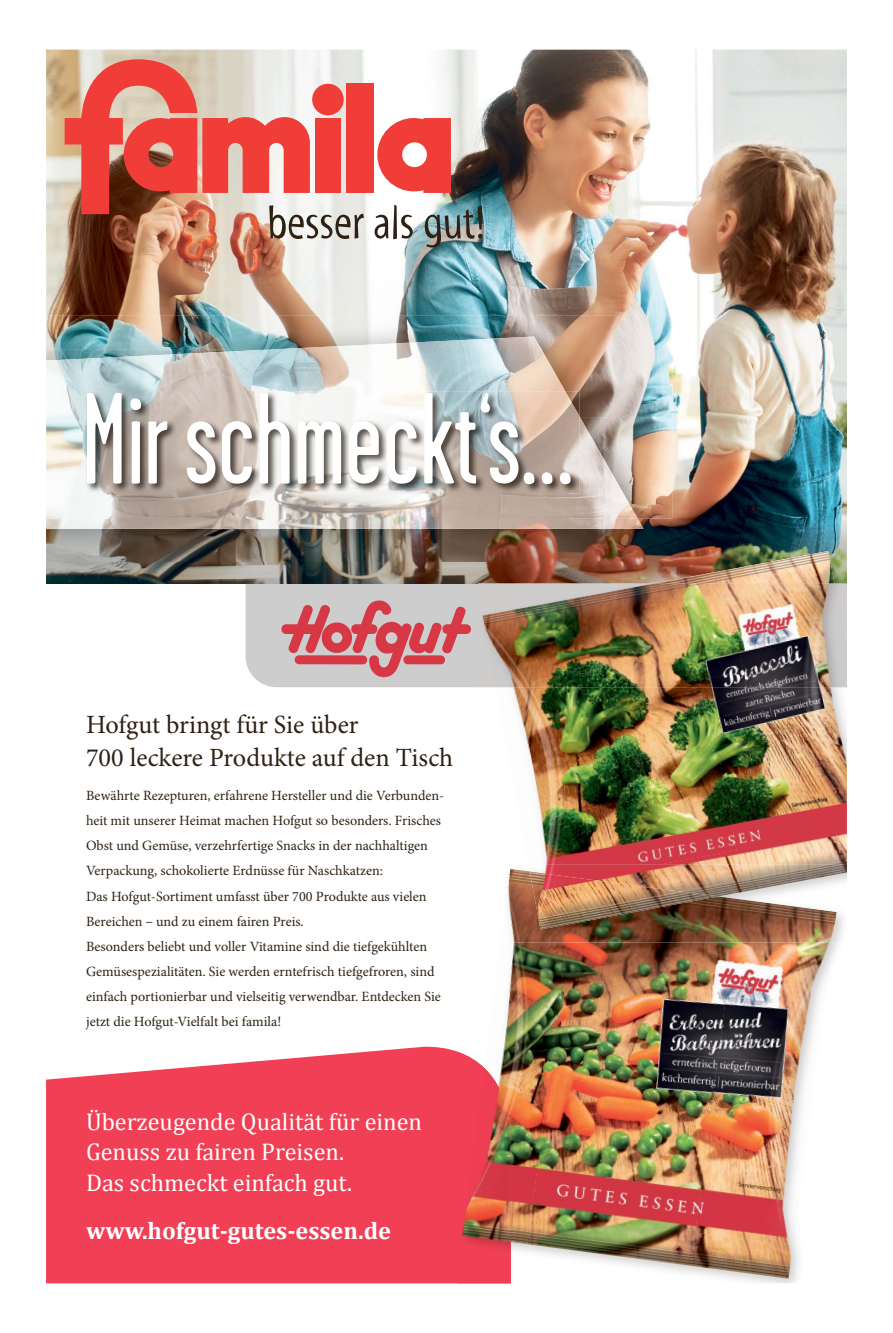
<style>
.page{position:relative;width:893px;height:1333px;background:#fff}
.page>*{position:absolute;margin:0;border:0;box-sizing:border-box;transform-origin:0 0}
.t1{font:129.5px "Garage Gothic";color:#fff}
.t2{font:26.3px/33.2px "Minion Pro";color:#2e2113}
.t3{font:24.3px/30.3px "Cambria";color:#fff}
.t4{font:700 24.3px "Cambria";color:#fff}
.t5{font:14.2px/25.1px "Minion Pro";color:#2e2113}
.s1{font-family:"Myriad Pro";font-stretch:condensed}
</style>
<div class="page">
<svg style="left:46px;top:1046px;width:411px;height:237px;background:#f14d60"></svg>
<img style="left:46px;top:50px;width:801px;height:468px">
<div style="left:246px;top:583px;width:232px;height:104px;background:#cecdcd"></div>
<svg style="left:377px;top:118px;width:74px;height:75px"></svg>
<div style="left:346px;top:84px;width:28px;height:109px;background:#f13d37"></div>
<svg style="left:65px;top:59px;width:299px;height:180px;background:#dc877b"></svg>
<svg style="left:375px;top:204px;width:38px;height:35px"></svg>
<svg style="left:425px;top:206px;width:57px;height:41px;background:#778a89"></svg>
<div style="left:312px;top:84px;width:32px;height:31px;background:#f13d37;border-radius:50%"></div>
<svg style="left:281px;top:600px;width:190px;height:77px;background:#d18f95"></svg>
<img style="left:673px;top:518px;width:174px;height:28px">
<img style="left:46px;top:562px;width:432px;height:21px">
<img style="left:534px;top:316px;width:139px;height:101px">
<img style="left:46px;top:316px;width:488px;height:33px">
<img style="left:46px;top:349px;width:35px;height:10px">
<img style="left:603px;top:417px;width:70px;height:68px">
<img style="left:638px;top:485px;width:35px;height:33px">
<img style="left:46px;top:518px;width:627px;height:44px">
<img style="left:81px;top:336px;width:484px;height:64px">
<img style="left:46px;top:359px;width:35px;height:159px">
<img style="left:569px;top:416px;width:34px;height:102px">
<img style="left:81px;top:400px;width:34px;height:118px">
<img style="left:603px;top:457px;width:35px;height:61px">
<img style="left:115px;top:493px;width:454px;height:25px">
<img style="left:46px;top:518px;width:597px;height:11px">
<img style="left:85px;top:391px;width:495px;height:102px">
<img style="left:776px;top:1245px;width:23px;height:38px">
<img style="left:457px;top:1283px;width:36px;height:1px">
<img style="left:633px;top:1265px;width:143px;height:18px">
<img style="left:457px;top:1051px;width:54px;height:232px">
<img style="left:567px;top:942px;width:128px;height:133px">
<img style="left:695px;top:942px;width:138px;height:303px">
<img style="left:484px;top:942px;width:83px;height:197px">
<img style="left:527px;top:1075px;width:186px;height:190px">
<img style="left:511px;top:1139px;width:30px;height:105px">
<img style="left:690px;top:1232px;width:103px;height:46px">
<img style="left:462px;top:1067px;width:49px;height:174px">
<img style="left:478px;top:546px;width:369px;height:141px">
<img style="left:478px;top:546px;width:195px;height:16px">
<img style="left:503px;top:869px;width:334px;height:73px">
<img style="left:496px;top:687px;width:210px;height:96px">
<img style="left:706px;top:687px;width:141px;height:177px">
<img style="left:535px;top:783px;width:202px;height:81px">
<img style="left:661px;top:850px;width:78px;height:14px">
<img style="left:482px;top:583px;width:245px;height:104px">
<img style="left:727px;top:583px;width:120px;height:104px">
<img style="left:658px;top:671px;width:88px;height:16px">
<img style="left:655px;top:551px;width:179px;height:32px">
<img style="left:528px;top:864px;width:319px;height:32px">
<img style="left:530px;top:871px;width:188px;height:58px">
<h1 class="t1" style="left:82px;top:359px;width:493px">Mir schmeckt‘s…</h1>
<h2 class="t2" style="left:86px;top:708px;width:369px">Hofgut bringt für Sie über<br>700 leckere Produkte auf den Tisch</h2>
<p class="t5" style="left:86px;top:783px;width:360px">Bewährte Rezepturen, erfahrene Hersteller und die Verbunden&shy;heit mit unserer Heimat machen Hofgut so besonders. Frisches Obst und Gemüse, verzehrfertige Snacks in der nachhaltigen Verpackung, schokolierte Erdnüsse für Naschkatzen:<br>Das Hofgut-Sortiment umfasst über 700 Produkte aus vielen Bereichen <span class="s1">–</span> und zu einem fairen Preis.<br>Besonders beliebt und voller Vitamine sind die tiefgekühlten Gemüsespezialitäten. Sie werden erntefrisch tiefgefroren, sind einfach portionierbar und vielseitig verwendbar. Entdecken Sie jetzt die Hofgut-Vielfalt bei famila!</p>
<h3 class="t3" style="left:86px;top:1106px;width:338px">Überzeugende Qualität für einen<br>Genuss zu fairen Preisen.<br>Das schmeckt einfach gut.</h3>
<h3 class="t4" style="left:86px;top:1213px;width:307px">www.hofgut-gutes-essen.de</h3>
</div>
